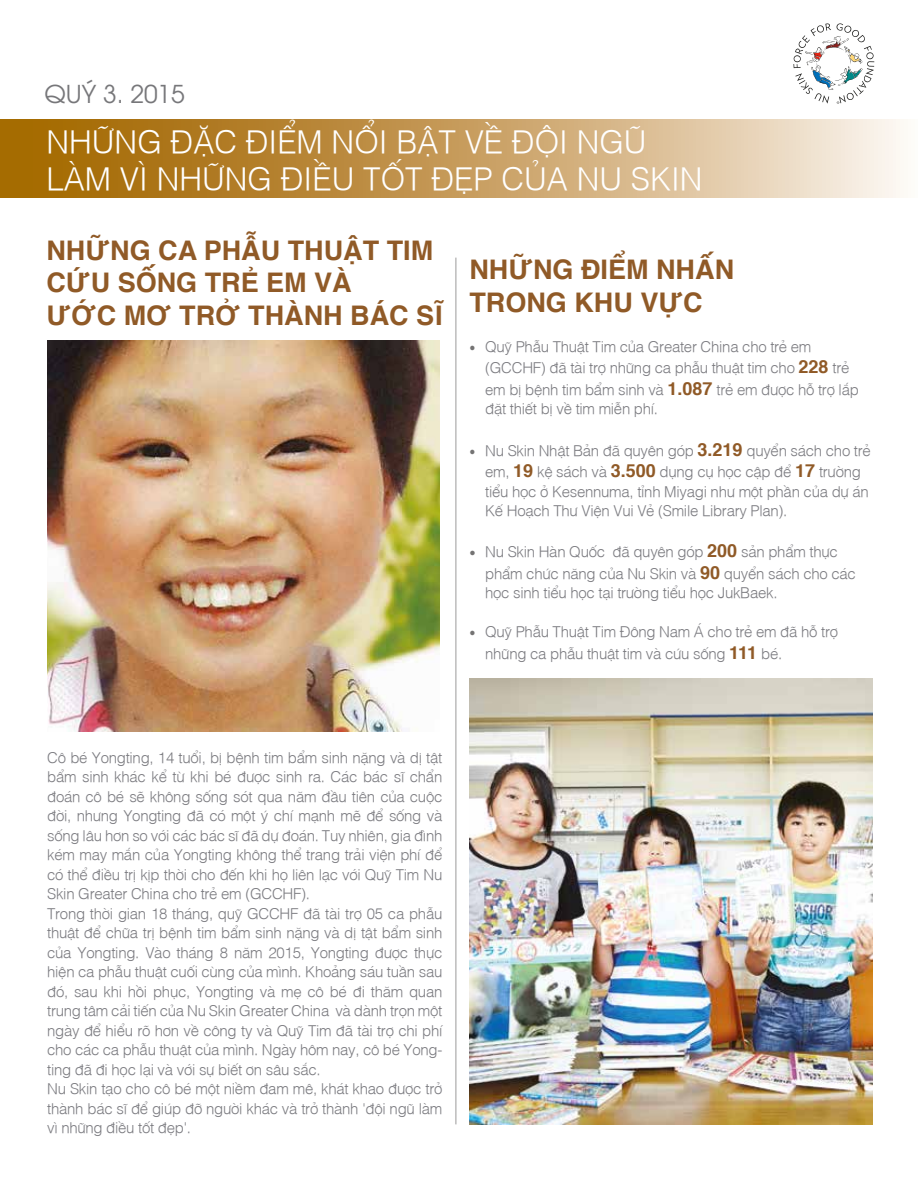
<style>
.page{position:relative;width:918px;height:1188px;background:#fff}
.page>*{position:absolute;margin:0;border:0;box-sizing:border-box;transform-origin:0 0}
.t1{font:300 31.5px/37.8px "SFU Helvetica";color:#fff}
.t2{font:700 27px/32.4px "Helvetica";color:#905a27}
.t3{font:24.6px "UTM Avo";color:#77777a}
.t4{font:16.5px "Verlag";color:#747373;scale:.95 1}
.t5{font:16.5px "Verlag";color:#747373;scale:.94 1}
.t6{font:16.5px "Verlag";color:#747373}
.t7{font:16.5px "Verlag";color:#747373;scale:.96 1}
.t8{font:300 15px/19.5px "SFU Helvetica";letter-spacing:-.02em;color:#7c7c81}
.s1{font-family:"Helvetica";font-weight:700;font-size:18px;color:#905a27}
</style>
<div class="page">
<svg style="left:793px;top:23px;width:81px;height:81px"></svg>
<svg style="left:0;top:120px;width:904px;height:78px;background:#c8a164"></svg>
<img style="left:48px;top:341px;width:392px;height:391px">
<hr style="left:456px;top:258px;width:1px;height:866px;background:#9b9a9a">
<img style="left:469px;top:678px;width:404px;height:446px">
<h3 class="t3" style="left:44px;top:75px;width:142px">QUÝ 3. 2015</h3>
<h1 class="t1" style="left:46px;top:120px;width:658px">NHỮNG ĐẶC ĐIỂM NỔI BẬT VỀ ĐỘI NGŨ<br>LÀM VÌ NHỮNG ĐIỀU TỐT ĐẸP CỦA NU SKIN</h1>
<h2 class="t2" style="left:46px;top:234px;width:401px">NHỮNG CA PHẪU THUẬT TIM<br>CỨU SỐNG TRẺ EM VÀ<br>ƯỚC MƠ TRỞ THÀNH BÁC SĨ</h2>
<h2 class="t2" style="left:469px;top:254px;width:266px">NHỮNG ĐIỂM NHẤN<br>TRONG KHU VỰC</h2>
<p class="t4" style="left:469px;top:336px;width:8px">•</p>
<p class="t5" style="left:469px;top:439px;width:8px">•</p>
<p class="t6" style="left:469px;top:541px;width:8px">•</p>
<p class="t7" style="left:469px;top:620px;width:8px">•</p>
<p class="t8" style="left:485px;top:334px;width:375px;line-height:21.6px">Quỹ Phẫu Thuật Tim của Greater China cho trẻ em (GCCHF) đã tài trợ những ca phẫu thuật tim cho <span class="s1">228</span> trẻ em bị bệnh tim bẩm sinh và <span class="s1">1.087</span> trẻ em được hỗ trợ lắp</p>
<p class="t8" style="left:485px;top:398px;width:174px">đặt thiết bị về tim miễn phí.</p>
<p class="t8" style="left:485px;top:438px;width:387px;line-height:21.6px">Nu Skin Nhật Bản đã quyên góp <span class="s1">3.219</span> quyển sách cho trẻ em, <span class="s1">19</span> kệ sách và <span class="s1">3.500</span> dụng cụ học cập để <span class="s1">17</span> trường</p>
<p class="t8" style="left:485px;top:480px;width:385px">tiểu học ở Kesennuma, tỉnh Miyagi như một phần của dự án<br>Kế Hoạch Thư Viện Vui Vẻ (Smile Library Plan).</p>
<p class="t8" style="left:485px;top:540px;width:372px;line-height:21.6px">Nu Skin Hàn Quốc đã quyên góp <span class="s1">200</span> sản phẩm thực phẩm chức năng của Nu Skin và <span class="s1">90</span> quyển sách cho các</p>
<p class="t8" style="left:485px;top:582px;width:294px">học sinh tiểu học tại trường tiểu học JukBaek.</p>
<p class="t8" style="left:485px;top:620px;width:354px;line-height:21.6px">Quỹ Phẫu Thuật Tim Đông Nam Á cho trẻ em đã hỗ trợ những ca phẫu thuật tim và cứu sống <span class="s1">111</span> bé.</p>
<p class="t8" style="left:47px;top:746px;width:397px">Cô bé Yongting, 14 tuổi, bị bệnh tim bẩm sinh nặng và dị tật bẩm sinh khác kể từ khi bé được sinh ra. Các bác sĩ chẩn đoán cô bé sẽ không sống sót qua năm đầu tiên của cuộc đời, nhưng Yongting đã có một ý chí mạnh mẽ để sống và sống lâu hơn so với các bác sĩ đã dự đoán. Tuy nhiên, gia đình kém may mắn của Yongting không thể trang trải viện phí để có thể điều trị kịp thời cho đến khi họ liên lạc với Quỹ Tim Nu Skin Greater China cho trẻ em (GCCHF).<br>Trong thời gian 18 tháng, quỹ GCCHF đã tài trợ 05 ca phẫu thuật để chữa trị bệnh tim bẩm sinh nặng và dị tật bẩm sinh của Yongting. Vào tháng 8 năm 2015, Yongting được thực hiện ca phẫu thuật cuối cùng của mình. Khoảng sáu tuần sau đó, sau khi hồi phục, Yongting và mẹ cô bé đi thăm quan trung tâm cải tiến của Nu Skin Greater China và dành trọn một ngày để hiểu rõ hơn về công ty và Quỹ Tim đã tài trợ chi phí cho các ca phẫu thuật của mình. Ngày hôm nay, cô bé Yong&shy;ting đã đi học lại và với sự biết ơn sâu sắc.<br>Nu Skin tạo cho cô bé một niềm đam mê, khát khao được trở thành bác sĩ để giúp đỡ người khác và trở thành 'đội ngũ làm vì những điều tốt đẹp'.</p>
</div>
